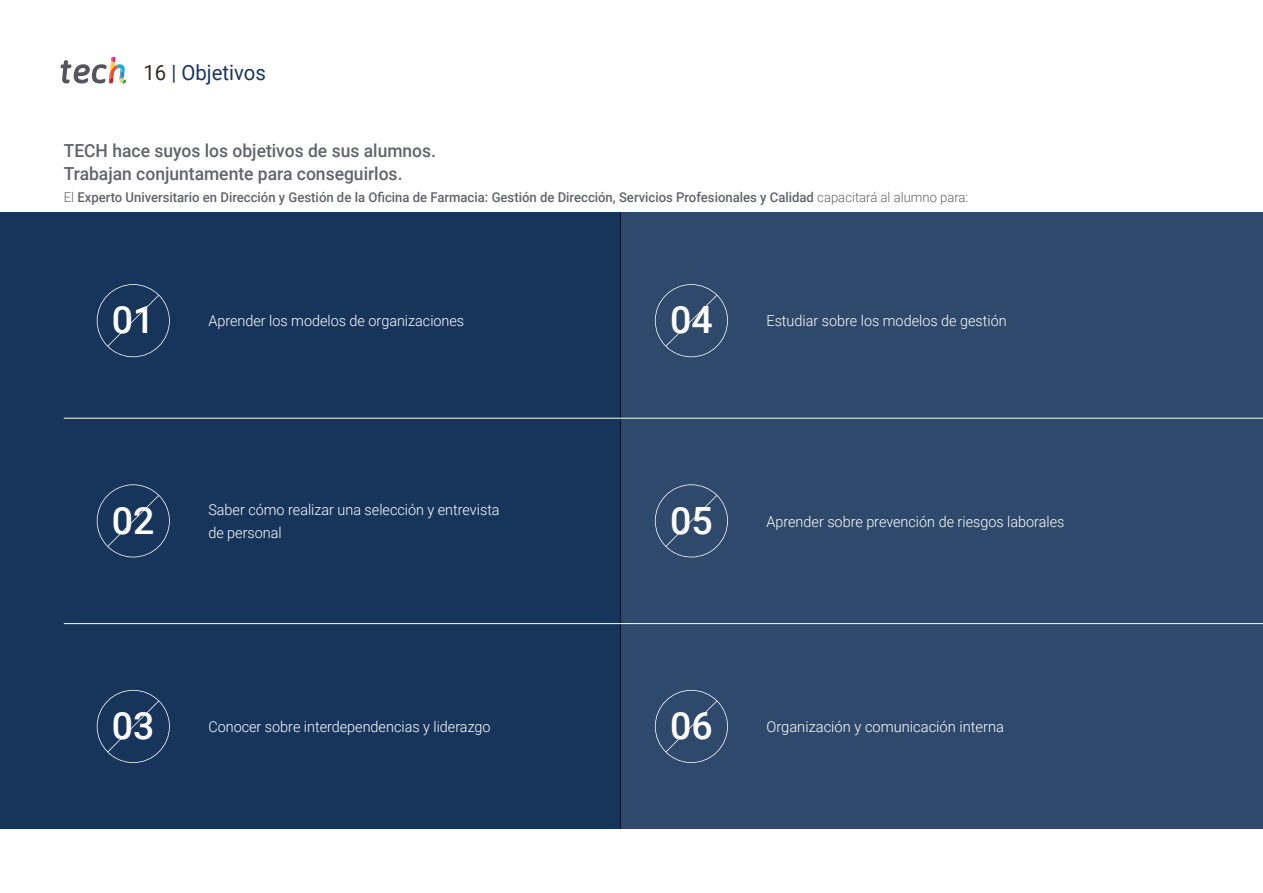
<style>
.page{position:relative;width:1263px;height:893px;background:#fff}
.page>*{position:absolute;margin:0;border:0;box-sizing:border-box;transform-origin:0 0}
.t1{font:500 37.5px "Roboto";color:#fff}
.t2{font:21px "Roboto";color:#1a355c}
.t3{font:500 18px/22.5px "Roboto";color:#61646a}
.t4{font:300 15px "Roboto";color:#fff;scale:.96 1}
.t5{font:300 15px "Roboto";color:#fff}
.t6{font:500 13.5px "Roboto";color:#61646a}
.s1{color:#312e20}
.s2{font-weight:300}
</style>
<div class="page">
<svg style="left:61px;top:57px;width:65px;height:27px"></svg>
<div style="left:0;top:213px;width:621px;height:616px;background:#17355b"></div>
<div style="left:621px;top:213px;width:642px;height:616px;background:#2e496b"></div>
<svg style="left:97px;top:284px;width:73px;height:73px"></svg>
<svg style="left:97px;top:690px;width:73px;height:73px"></svg>
<svg style="left:97px;top:484px;width:73px;height:73px"></svg>
<svg style="left:655px;top:284px;width:73px;height:73px"></svg>
<svg style="left:655px;top:484px;width:73px;height:73px"></svg>
<svg style="left:655px;top:690px;width:73px;height:73px"></svg>
<hr style="left:64px;top:418px;width:1199px;height:1px;background:#fff">
<hr style="left:64px;top:623px;width:1199px;height:1px;background:#fff">
<h2 class="t2" style="left:144px;top:57px;width:124px"><span class="s1">16</span> | Objetivos</h2>
<p class="t3" style="left:64px;top:139px;width:374px">TECH hace suyos los objetivos de sus alumnos.<br>Trabajan conjuntamente para conseguirlos.</p>
<p class="t6" style="left:64px;top:188px;width:906px"><span class="s2">El</span> Experto Universitario en Dirección y Gestión de la Oficina de Farmacia: Gestión de Dirección, Servicios Profesionales y Calidad <span class="s2">capacitará al alumno para:</span></p>
<h1 class="t1" style="left:112px;top:294px;width:44px">01</h1>
<p class="t4" style="left:208px;top:310px;width:268px">Aprender los modelos de organizaciones</p>
<h1 class="t1" style="left:670px;top:294px;width:44px">04</h1>
<p class="t4" style="left:766px;top:310px;width:252px">Estudiar sobre los modelos de gestión</p>
<h1 class="t1" style="left:112px;top:494px;width:44px">02</h1>
<p class="t4" style="left:208px;top:499px;width:305px">Saber cómo realizar una selección y entrevista</p>
<p class="t4" style="left:208px;top:522px;width:78px">de personal</p>
<h1 class="t1" style="left:670px;top:494px;width:44px">05</h1>
<p class="t4" style="left:766px;top:511px;width:312px">Aprender sobre prevención de riesgos laborales</p>
<h1 class="t1" style="left:112px;top:699px;width:44px">03</h1>
<p class="t4" style="left:208px;top:716px;width:296px">Conocer sobre interdependencias y liderazgo</p>
<h1 class="t1" style="left:670px;top:699px;width:44px">06</h1>
<p class="t5" style="left:766px;top:716px;width:239px">Organización y comunicación interna</p>
</div>
